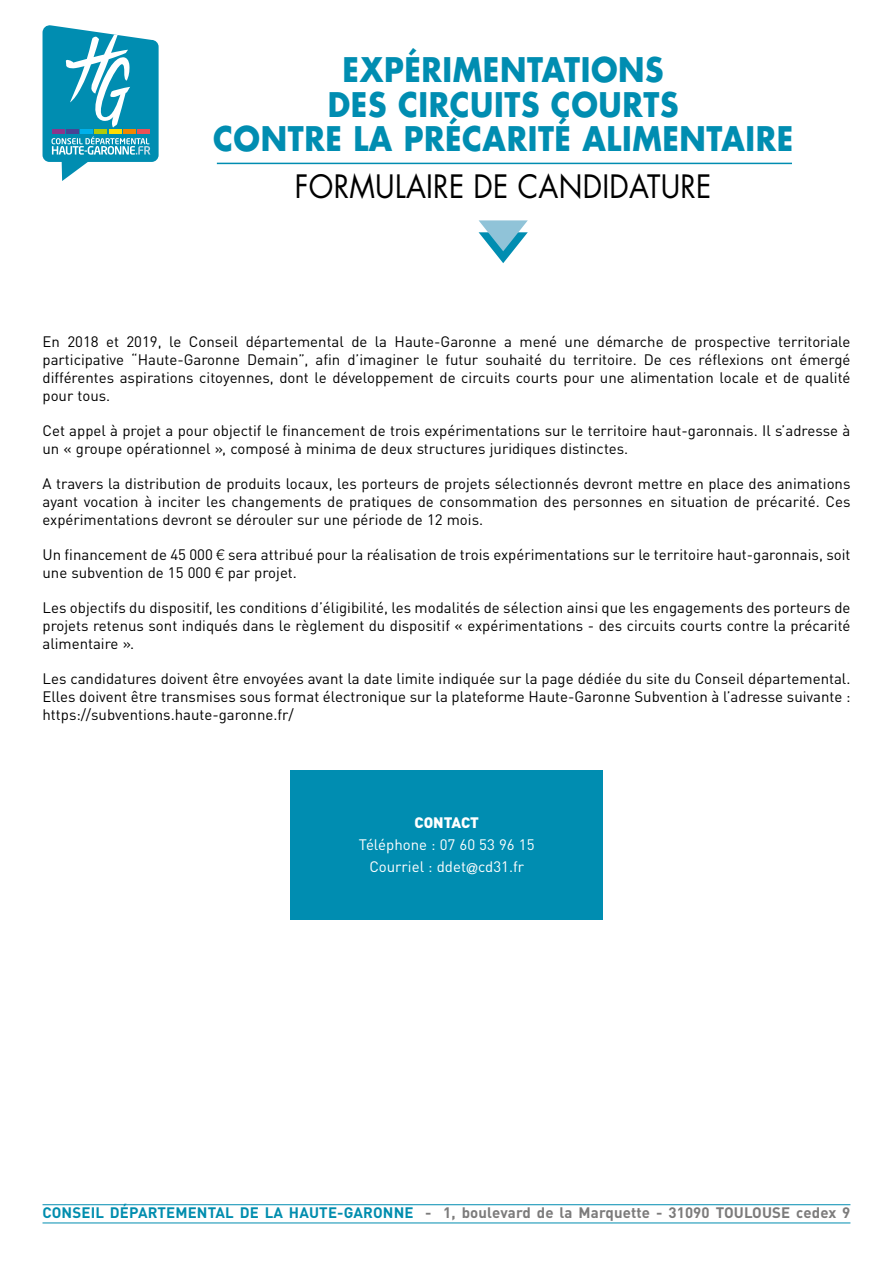
<style>
.page{position:relative;width:893px;height:1263px;background:#fff}
.page>*{position:absolute;margin:0;border:0;box-sizing:border-box;transform-origin:0 0}
.t1{font:700 33px/34.5px "Futura Std";letter-spacing:.02em;color:#008db1;text-align:center;scale:.91 1}
.t2{font:31.35px "Futura Std";letter-spacing:.01em;color:#000;scale:.91 1}
.t3{font:15px/18px "DIN Pro";color:#000;text-align:justify}
.t4{font:700 15px "DIN Pro";letter-spacing:.01em;color:#7c7b7b}
.t5{font:15px/22.2px "DIN Pro";color:#fff;text-align:center}
.t6{font:900 15px "DIN Pro";letter-spacing:-.005em;color:#fff}
.s1{font-family:"Helvetica Neue LT Pro";font-weight:300}
.s2{font-family:"Helvetica Neue LT Pro"}
.s3{color:#008dae}
</style>
<div class="page">
<svg style="left:43px;top:25px;width:116px;height:156px"></svg>
<div style="left:290px;top:770px;width:313px;height:149px;background:#008db1"></div>
<svg style="left:479px;top:220px;width:49px;height:43px"></svg>
<hr style="left:217px;top:163px;width:575px;height:1px;background:#008db1">
<hr style="left:43px;top:1222px;width:807px;height:1px;background:#008db1">
<hr style="left:43px;top:1204px;width:807px;height:1px;background:#008db1">
<h1 class="t1" style="left:213px;top:52px;width:639px">EXPÉRIMENTATIONS<br>DES CIRCUITS COURTS<br>CONTRE LA PRÉCARITÉ ALIMENTAIRE</h1>
<h2 class="t2" style="left:295px;top:167px;width:459px">FORMULAIRE DE CANDIDATURE</h2>
<p class="t3" style="left:43px;top:331px;width:809px">En 2018 et 2019, le Conseil départemental de la Haute-Garonne a mené une démarche de prospective territoriale participative “Haute-Garonne Demain”, afin d’imaginer le futur souhaité du territoire. De ces réflexions ont émergé différentes aspirations citoyennes, dont le développement de circuits courts pour une alimentation locale et de qualité pour tous.</p>
<p class="t3" style="left:43px;top:420px;width:809px">Cet appel à projet a pour objectif le financement de trois expérimentations sur le territoire haut-garonnais. Il s’adresse à un « groupe opérationnel », composé à minima de deux structures juridiques distinctes.</p>
<p class="t3" style="left:43px;top:473px;width:809px">A travers la distribution de produits locaux, les porteurs de projets sélectionnés devront mettre en place des animations ayant vocation à inciter les changements de pratiques de consommation des personnes en situation de précarité. Ces expérimentations devront se dérouler sur une période de 12 mois.</p>
<p class="t3" style="left:43px;top:544px;width:809px">Un financement de 45 000 <span class="s1">€</span> sera attribué pour la réalisation de trois expérimentations sur le territoire haut-garonnais, soit une subvention de 15 000 <span class="s1">€</span> par projet.</p>
<p class="t3" style="left:43px;top:597px;width:809px">Les objectifs du dispositif, les conditions d’éligibilité, les modalités de sélection ainsi que les engagements des porteurs de projets retenus sont indiqués dans le règlement du dispositif « expérimentations - des circuits courts contre la précarité alimentaire ».</p>
<p class="t3" style="left:43px;top:668px;width:809px">Les candidatures doivent être envoyées avant la date limite indiquée sur la page dédiée du site du Conseil départemental.<br>Elles doivent être transmises sous format électronique sur la plateforme Haute-Garonne Subvention à l’adresse suivante : https://subventions.haute-garonne.fr/</p>
<p class="t6" style="left:414px;top:809px;width:66px">CONTACT</p>
<p class="t5" style="left:359px;top:832px;width:177px">Téléphone : 07 60 53 96 15<br>Courriel : ddet<span class="s2">@</span>cd31.fr</p>
<p class="t4" style="left:43px;top:1200px;width:809px"><span class="s3">CONSEIL DÉPARTEMENTAL DE LA HAUTE-GARONNE</span> - 1, boulevard de la Marquette - 31090 TOULOUSE cedex 9</p>
</div>
